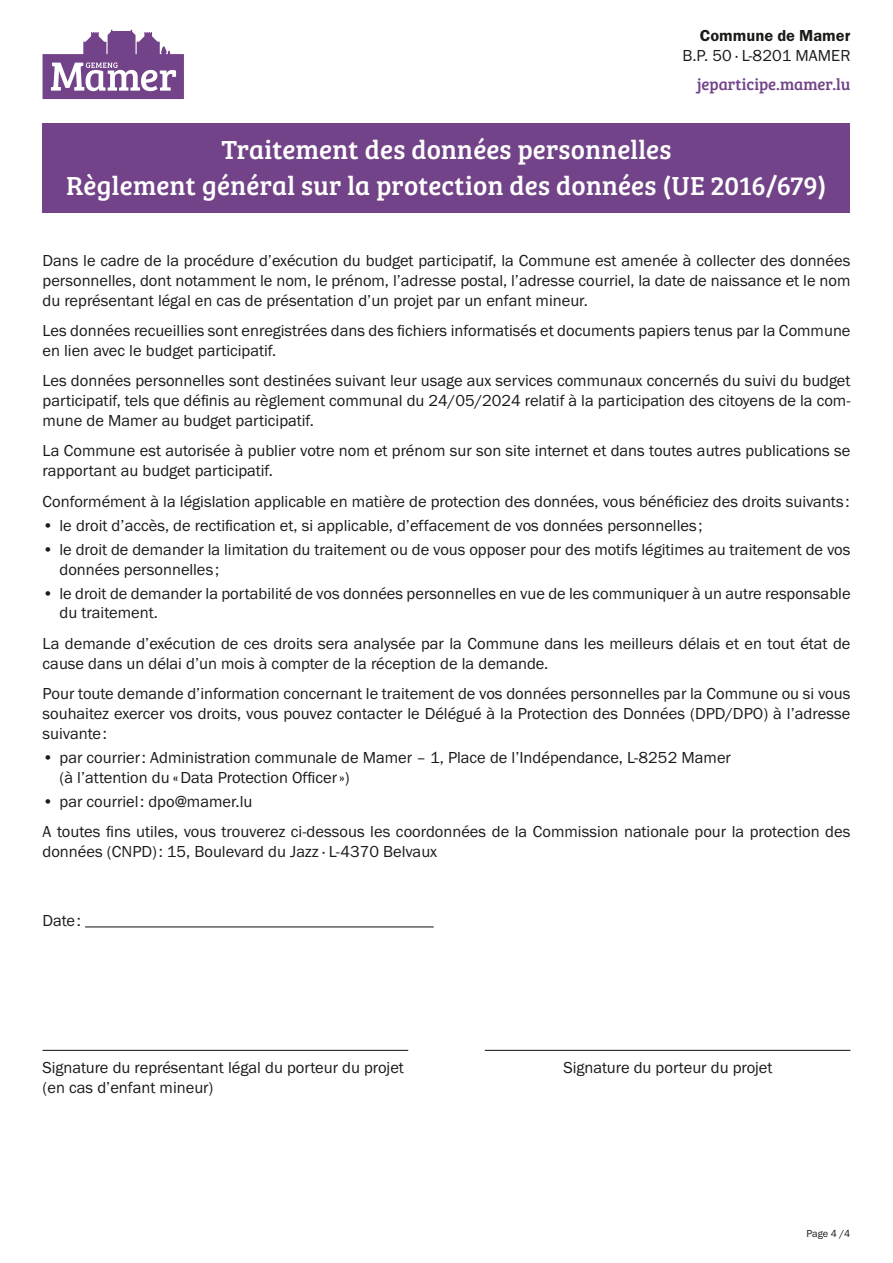
<style>
.page{position:relative;width:893px;height:1263px;background:#fff}
.page>*{position:absolute;margin:0;border:0;box-sizing:border-box;transform-origin:0 0}
.t1{font:27px/36px "Bree Serif";letter-spacing:.01em;color:#fff;text-align:center}
.t2{font:16.5px/19.8px "Franklin Gothic URW Boo";color:#1a1a18}
.t3{font:16.5px "Bree Serif";color:#724388}
.t4{font:16.5px "Franklin Gothic URW Dem";color:#1a1a18}
.t5{font:10.5px "Franklin Gothic URW Boo";color:#1a1a18}
</style>
<div class="page">
<svg style="left:43px;top:30px;width:141px;height:69px"></svg>
<div style="left:43px;top:123px;width:807px;height:90px;background:#724388"></div>
<hr style="left:85px;top:926px;width:349px;height:1px;background:#1a1a18">
<hr style="left:43px;top:1050px;width:365px;height:1px;background:#1a1a18">
<hr style="left:485px;top:1050px;width:365px;height:1px;background:#1a1a18">
<p class="t4" style="left:700px;top:25px;width:152px">Commune de Mamer</p>
<p class="t2" style="left:682px;top:45px;width:170px">B.P. 50 · L-8201 MAMER</p>
<p class="t3" style="left:697px;top:72px;width:155px">jeparticipe.mamer.lu</p>
<h1 class="t1" style="left:66px;top:130px;width:762px">Traitement des données personnelles<br>Règlement général sur la protection des données (UE 2016/679)</h1>
<p class="t2" style="left:43px;top:250px;width:809px;text-align:justify">Dans le cadre de la procédure d’exécution du budget participatif, la Commune est amenée à collecter des données personnelles, dont notamment le nom, le prénom, l’adresse postal, l’adresse courriel, la date de naissance et le nom du représentant légal en cas de présentation d’un projet par un enfant mineur.</p>
<p class="t2" style="left:43px;top:320px;width:809px">Les données recueillies sont enregistrées dans des fichiers informatisés et documents papiers tenus par la Commune en lien avec le budget participatif.</p>
<p class="t2" style="left:43px;top:371px;width:809px;text-align:justify">Les données personnelles sont destinées suivant leur usage aux services communaux concernés du suivi du budget participatif, tels que définis au règlement communal du 24/05/2024 relatif à la participation des citoyens de la com&shy;mune de Mamer au budget participatif.</p>
<p class="t2" style="left:43px;top:441px;width:809px">La Commune est autorisée à publier votre nom et prénom sur son site internet et dans toutes autres publications se rapportant au budget participatif.</p>
<p class="t2" style="left:43px;top:491px;width:809px">Conformément à la législation applicable en matière de protection des données, vous bénéficiez des droits suivants:</p>
<p class="t2" style="left:43px;top:515px;width:662px">• le droit d’accès, de rectification et, si applicable, d’effacement de vos données personnelles;</p>
<p class="t2" style="left:60px;top:539px;width:792px;text-indent:-17px">• le droit de demander la limitation du traitement ou de vous opposer pour des motifs légitimes au traitement de vos données personnelles;</p>
<p class="t2" style="left:60px;top:583px;width:792px;text-indent:-17px">• le droit de demander la portabilité de vos données personnelles en vue de les communiquer à un autre responsable du traitement.</p>
<p class="t2" style="left:43px;top:633px;width:809px">La demande d’exécution de ces droits sera analysée par la Commune dans les meilleurs délais et en tout état de cause dans un délai d’un mois à compter de la réception de la demande.</p>
<p class="t2" style="left:43px;top:683px;width:809px;text-align:justify">Pour toute demande d’information concernant le traitement de vos données personnelles par la Commune ou si vous souhaitez exercer vos droits, vous pouvez contacter le Délégué à la Protection des Données (DPD/DPO) à l’adresse suivante:</p>
<p class="t2" style="left:60px;top:747px;width:673px;text-indent:-17px">• par courrier: Administration communale de Mamer – 1, Place de l’Indépendance, L-8252 Mamer (à l’attention du «Data Protection Officer»)</p>
<p class="t2" style="left:43px;top:786px;width:809px;line-height:30.5px">• par courriel: dpo@mamer.lu<br>A toutes fins utiles, vous trouverez ci-dessous les coordonnées de la Commission nationale pour la protection des</p>
<p class="t2" style="left:43px;top:841px;width:396px">données (CNPD): 15, Boulevard du Jazz · L-4370 Belvaux</p>
<p class="t2" style="left:43px;top:910px;width:40px">Date:</p>
<p class="t2" style="left:43px;top:1057px;width:363px">Signature du représentant légal du porteur du projet</p>
<p class="t2" style="left:564px;top:1057px;width:210px">Signature du porteur du projet</p>
<p class="t2" style="left:43px;top:1077px;width:172px">(en cas d’enfant mineur)</p>
<p class="t5" style="left:806px;top:1227px;width:46px">Page 4 /4</p>
</div>
